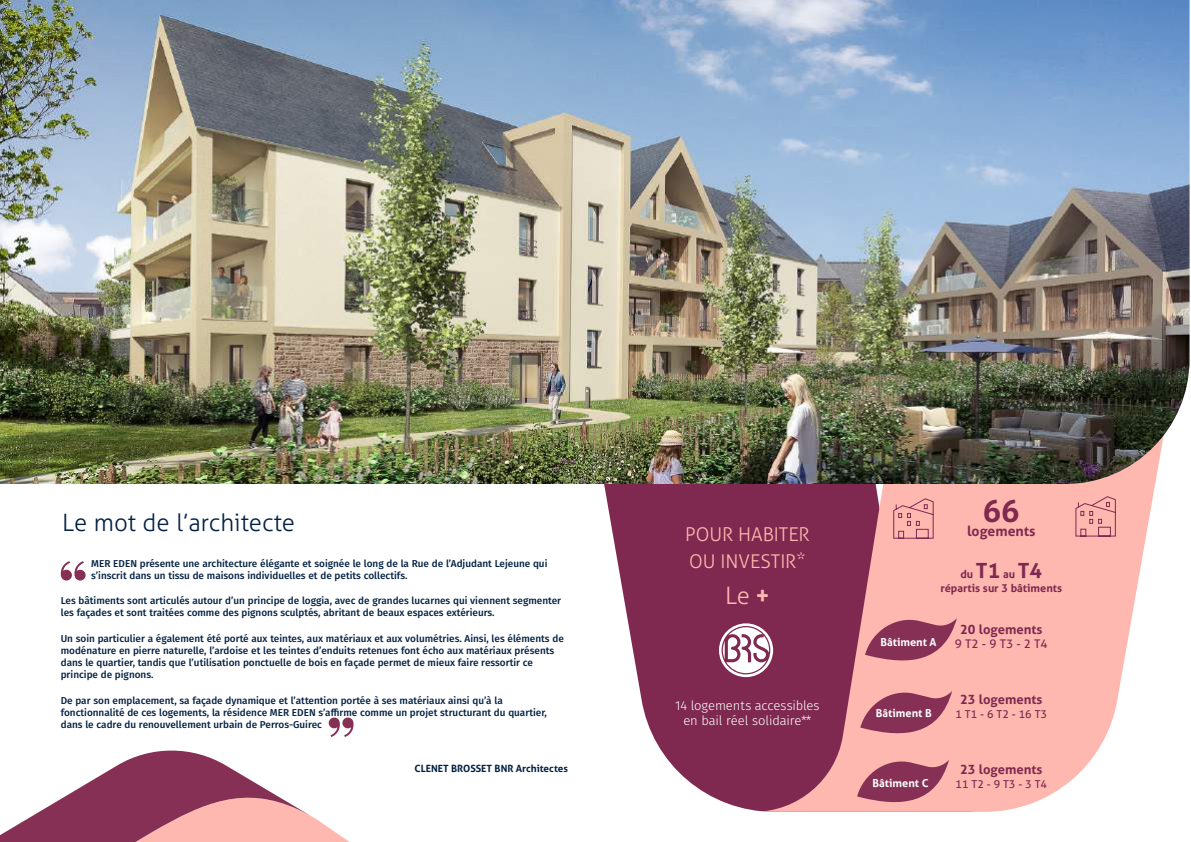
<style>
.page{position:relative;width:1191px;height:842px;background:#fff}
.page>*{position:absolute;margin:0;border:0;box-sizing:border-box;transform-origin:0 0}
.t1{font:700 31px "Aller";color:#802950}
.t2{font:300 24px "Aller";color:#032143}
.t3{font:300 24px "Aller";color:#feb8af}
.t4{font:300 19px/26.8px "Aller";letter-spacing:-.005em;color:#feb8af}
.t5{font:700 14px "Aller";color:#802950}
.t6{font:300 13px/15px "Fira Sans";letter-spacing:-.01em;color:#fff;text-align:center}
.t7{font:700 13px "Aller";color:#802950}
.t8{font:12px "Aller";color:#802950}
.t9{font:700 11px/14px "Aller";color:#802950;text-align:center}
.t10{font:700 11px "Aller";color:#fff}
.t11{font:11px "Aller";color:#802950}
.t12{font:500 10px/12px "Fira Sans";color:#032143}
.t13{font:700 10px "Aller";color:#032143}
.s1{font-weight:700}
.s2{font-size:21px}
</style>
<div class="page">
<svg style="left:604px;top:484px;width:149px;height:326px;fill:#7f2950"></svg>
<svg style="left:719px;top:623px;width:34px;height:54px"></svg>
<svg style="left:753px;top:484px;width:402px;height:328px;background:#da979d"></svg>
<svg style="left:0;top:750px;width:349px;height:92px"></svg>
<svg style="left:61px;top:561px;width:25px;height:19px"></svg>
<img style="left:0;top:0;width:1189px;height:484px">
<svg style="left:892px;top:498px;width:42px;height:41px;background:#e79e9e"></svg>
<svg style="left:865px;top:615px;width:92px;height:50px;background:#ba6c7c"></svg>
<svg style="left:1075px;top:496px;width:41px;height:41px;background:#e69d9d"></svg>
<svg style="left:860px;top:688px;width:92px;height:50px;background:#ba6c7c"></svg>
<svg style="left:857px;top:757px;width:92px;height:50px;background:#ba6c7c"></svg>
<svg style="left:329px;top:717px;width:24px;height:20px"></svg>
<h2 class="t2" style="left:62px;top:508px;width:234px">Le mot de l’architecte</h2>
<p class="t12" style="left:91px;top:556px;width:458px">MER EDEN présente une architecture élégante et soignée le long de la Rue de l’Adjudant Lejeune qui s’inscrit dans un tissu de maisons individuelles et de petits collectifs.</p>
<p class="t12" style="left:61px;top:594px;width:502px">Les bâtiments sont articulés autour d’un principe de loggia, avec de grandes lucarnes qui viennent segmenter les façades et sont traitées comme des pignons sculptés, abritant de beaux espaces extérieurs.</p>
<p class="t12" style="left:61px;top:632px;width:504px">Un soin particulier a également été porté aux teintes, aux matériaux et aux volumétries. Ainsi, les éléments de modénature en pierre naturelle, l’ardoise et les teintes d’enduits retenues font écho aux matériaux présents dans le quartier, tandis que l’utilisation ponctuelle de bois en façade permet de mieux faire ressortir ce principe de pignons.</p>
<p class="t12" style="left:61px;top:694px;width:487px">De par son emplacement, sa façade dynamique et l’attention portée à ses matériaux ainsi qu’à la fonctionnalité de ces logements, la résidence MER EDEN s’affirme comme un projet structurant du quartier, dans le cadre du renouvellement urbain de Perros-Guirec</p>
<p class="t13" style="left:414px;top:762px;width:155px">CLENET BROSSET BNR Architectes</p>
<h3 class="t4" style="left:685px;top:521px;width:126px">POUR HABITER<br>OU INVESTIR*</h3>
<h2 class="t3" style="left:725px;top:580px;width:46px">Le <span class="s1">+</span></h2>
<h3 class="t6" style="left:675px;top:698px;width:146px">14 logements accessibles en bail réel solidaire**</h3>
<h1 class="t1" style="left:982px;top:491px;width:39px">66</h1>
<h3 class="t5" style="left:967px;top:522px;width:70px">logements</h3>
<p class="t9" style="left:940px;top:567px;width:123px">du <span class="s2">T1</span> au <span class="s2">T4 </span>répartis sur 3 bâtiments</p>
<h3 class="t7" style="left:960px;top:621px;width:84px">20 logements</h3>
<p class="t8" style="left:955px;top:636px;width:94px">9 T2 - 9 T3 - 2 T4</p>
<p class="t10" style="left:880px;top:635px;width:58px">Bâtiment A</p>
<p class="t10" style="left:876px;top:706px;width:57px">Bâtiment B</p>
<p class="t10" style="left:872px;top:775px;width:57px">Bâtiment C</p>
<h3 class="t7" style="left:960px;top:691px;width:84px">23 logements</h3>
<p class="t11" style="left:955px;top:707px;width:93px">1 T1 - 6 T2 - 16 T3</p>
<h3 class="t7" style="left:960px;top:761px;width:84px">23 logements</h3>
<p class="t11" style="left:955px;top:777px;width:93px">11 T2 - 9 T3 - 3 T4</p>
</div>
